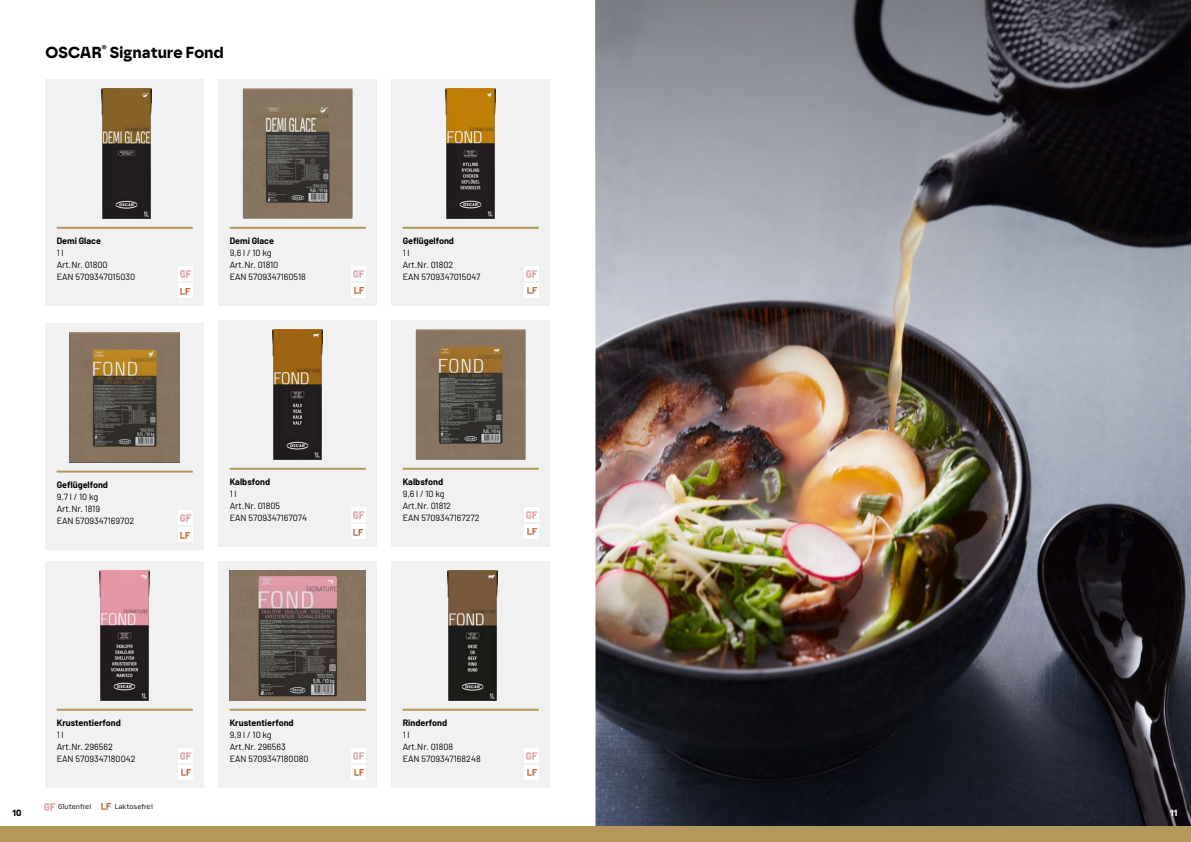
<style>
.page{position:relative;width:1191px;height:842px;background:#fff}
.page>*{position:absolute;margin:0;border:0;box-sizing:border-box;transform-origin:0 0}
.t1{font:700 16px "Safiro";color:#000}
.t2{font:9px/12px "Barlow";color:#000}
.t3{font:700 9px "Barlow";color:#000}
.t4{font:700 9px "Safiro";color:#000}
.t5{font:700 9px "Safiro";color:#fff}
.t6{font:7px "Access";color:#000}
</style>
<div class="page">
<img style="left:595px;top:339px;width:596px;height:488px">
<svg style="left:595px;top:0;width:596px;height:339px;background:#797a82"></svg>
<div style="left:0;top:827px;width:1191px;height:15px;background:#b4975a"></div>
<div style="left:45px;top:79px;width:159px;height:227px;background:#f1f1f2"></div>
<div style="left:218px;top:320px;width:159px;height:227px;background:#f1f1f2"></div>
<div style="left:45px;top:323px;width:159px;height:227px;background:#f1f1f2"></div>
<div style="left:218px;top:79px;width:159px;height:227px;background:#f1f1f2"></div>
<div style="left:45px;top:561px;width:159px;height:227px;background:#f1f1f2"></div>
<div style="left:218px;top:561px;width:159px;height:227px;background:#f1f1f2"></div>
<div style="left:391px;top:320px;width:159px;height:227px;background:#f1f1f2"></div>
<div style="left:391px;top:79px;width:159px;height:227px;background:#f1f1f2"></div>
<div style="left:391px;top:561px;width:159px;height:227px;background:#f1f1f2"></div>
<hr style="left:57px;top:227px;width:136px;height:2px;background:#b4975a">
<hr style="left:230px;top:468px;width:136px;height:2px;background:#b4975a">
<hr style="left:57px;top:471px;width:136px;height:2px;background:#b4975a">
<hr style="left:230px;top:227px;width:136px;height:2px;background:#b4975a">
<hr style="left:57px;top:709px;width:136px;height:2px;background:#b4975a">
<hr style="left:230px;top:709px;width:136px;height:2px;background:#b4975a">
<hr style="left:403px;top:468px;width:136px;height:2px;background:#b4975a">
<hr style="left:403px;top:227px;width:136px;height:2px;background:#b4975a">
<hr style="left:403px;top:709px;width:136px;height:2px;background:#b4975a">
<img style="left:101px;top:88px;width:50px;height:131px">
<img style="left:273px;top:329px;width:50px;height:131px">
<img style="left:70px;top:332px;width:110px;height:131px">
<img style="left:243px;top:88px;width:109px;height:131px">
<img style="left:100px;top:570px;width:50px;height:131px">
<img style="left:230px;top:570px;width:136px;height:131px">
<img style="left:416px;top:329px;width:109px;height:131px">
<img style="left:446px;top:88px;width:49px;height:131px">
<img style="left:447px;top:570px;width:50px;height:131px">
<div style="left:179px;top:283px;width:14px;height:15px;background:#fff"></div>
<img style="left:180px;top:288px;width:11px;height:7px">
<div style="left:351px;top:524px;width:15px;height:15px;background:#fff"></div>
<img style="left:353px;top:529px;width:11px;height:7px">
<div style="left:179px;top:527px;width:14px;height:14px;background:#fff"></div>
<svg style="left:180px;top:532px;width:11px;height:7px"></svg>
<div style="left:351px;top:283px;width:15px;height:15px;background:#fff"></div>
<img style="left:354px;top:287px;width:11px;height:7px">
<div style="left:524px;top:524px;width:15px;height:15px;background:#fff"></div>
<img style="left:527px;top:528px;width:11px;height:7px">
<div style="left:524px;top:283px;width:15px;height:15px;background:#fff"></div>
<img style="left:527px;top:287px;width:11px;height:7px">
<div style="left:524px;top:765px;width:15px;height:15px;background:#fff"></div>
<img style="left:527px;top:769px;width:11px;height:7px">
<img style="left:179px;top:266px;width:14px;height:15px">
<img style="left:351px;top:507px;width:15px;height:15px">
<img style="left:179px;top:510px;width:14px;height:14px">
<img style="left:351px;top:266px;width:15px;height:15px">
<img style="left:524px;top:507px;width:15px;height:15px">
<img style="left:524px;top:266px;width:15px;height:15px">
<img style="left:524px;top:748px;width:15px;height:15px">
<div style="left:179px;top:765px;width:14px;height:15px;background:#fff"></div>
<img style="left:181px;top:769px;width:11px;height:7px">
<div style="left:351px;top:765px;width:15px;height:15px;background:#fff"></div>
<img style="left:354px;top:769px;width:11px;height:7px">
<img style="left:179px;top:748px;width:14px;height:15px">
<img style="left:351px;top:748px;width:15px;height:15px">
<svg style="left:101px;top:803px;width:11px;height:7px"></svg>
<img style="left:44px;top:803px;width:12px;height:8px">
<h1 class="t1" style="left:45px;top:43px;width:180px">OSCAR<sup>®</sup> Signature Fond</h1>
<p class="t3" style="left:57px;top:234px;width:46px">Demi Glace</p>
<p class="t2" style="left:57px;top:246px;width:80px">1 l<br>Art.Nr. 01800<br>EAN 5709347015030</p>
<p class="t3" style="left:57px;top:478px;width:53px">Geflügelfond</p>
<p class="t2" style="left:57px;top:490px;width:79px">9,7 l / 10 kg<br>Art.Nr. 1819<br>EAN 5709347169702</p>
<p class="t3" style="left:57px;top:716px;width:66px">Krustentierfond</p>
<p class="t2" style="left:57px;top:728px;width:80px">1 l<br>Art.Nr. 296562<br>EAN 5709347180042</p>
<p class="t3" style="left:230px;top:234px;width:46px">Demi Glace</p>
<p class="t2" style="left:230px;top:246px;width:78px">9,6 l / 10 kg<br>Art.Nr. 01810<br>EAN 5709347160518</p>
<p class="t3" style="left:230px;top:475px;width:42px">Kalbsfond</p>
<p class="t2" style="left:230px;top:487px;width:79px">1 l<br>Art.Nr. 01805<br>EAN 5709347167074</p>
<p class="t3" style="left:230px;top:716px;width:66px">Krustentierfond</p>
<p class="t2" style="left:230px;top:728px;width:80px">9,9 l / 10 kg<br>Art.Nr. 296563<br>EAN 5709347180080</p>
<p class="t3" style="left:403px;top:234px;width:53px">Geflügelfond</p>
<p class="t2" style="left:403px;top:246px;width:79px">1 l<br>Art.Nr. 01802<br>EAN 5709347015047</p>
<p class="t3" style="left:403px;top:475px;width:42px">Kalbsfond</p>
<p class="t2" style="left:403px;top:487px;width:79px">9,6 l / 10 kg<br>Art.Nr. 01812<br>EAN 5709347167272</p>
<p class="t3" style="left:403px;top:716px;width:46px">Rinderfond</p>
<p class="t2" style="left:403px;top:728px;width:80px">1 l<br>Art.Nr. 01808<br>EAN 5709347168248</p>
<p class="t6" style="left:58px;top:803px;width:35px">Glutenfrei</p>
<p class="t6" style="left:115px;top:803px;width:40px">Laktosefrei</p>
<p class="t4" style="left:12px;top:807px;width:11px">10</p>
<p class="t5" style="left:1170px;top:807px;width:9px">11</p>
</div>
